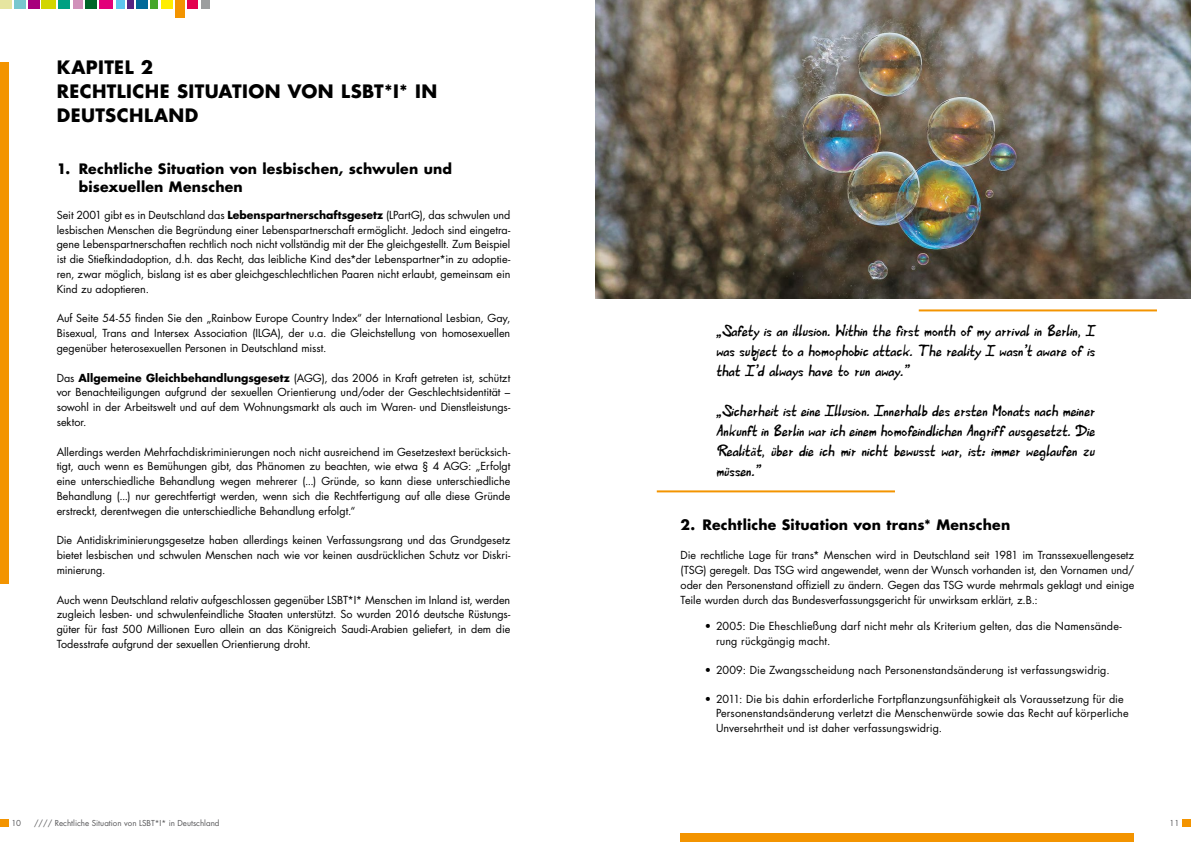
<style>
.page{position:relative;width:1191px;height:842px;background:#fff}
.page>*{position:absolute;margin:0;border:0;box-sizing:border-box;transform-origin:0 0}
.H1_H1_HEAD{font:700 18px/24px "Futura Std";letter-spacing:.025em;color:#000}
.P_ZITAT{font:italic 14.5px/20px "HVD Edding 780";color:#000;text-align:justify}
.P_ZITAT_ENGLISCH{font:italic 14.5px/20px "HVD Edding 780";color:#000;text-align:justify}
.H2_H2_SUBHEAD{font:700 14px/18px "Futura Std";letter-spacing:.015em;color:#000}
.P_p_Fliesstext{font:10.8px/14.8px "Futura Std";color:#000;text-align:justify}
.t1{font:8px "Futura Std";color:#58585a}
.s1{font-weight:700}
</style>
<div class="page">
<div style="left:0;top:819px;width:9px;height:7px;background:#f39400"></div>
<div style="left:0;top:62px;width:9px;height:521px;background:#f39400"></div>
<div style="left:187px;top:0;width:10px;height:9px;background:#e3004f"></div>
<div style="left:175px;top:0;width:9px;height:17px;background:#f39400"></div>
<div style="left:201px;top:0;width:9px;height:9px;background:#9c9e9f"></div>
<div style="left:161px;top:0;width:11px;height:9px;background:#ffed00"></div>
<div style="left:136px;top:0;width:12px;height:9px;background:#006999"></div>
<div style="left:127px;top:0;width:6px;height:9px;background:#572381"></div>
<div style="left:150px;top:0;width:8px;height:9px;background:#46a72a"></div>
<div style="left:116px;top:0;width:8px;height:9px;background:#5ec5ed"></div>
<div style="left:99px;top:0;width:14px;height:9px;background:#e2007a"></div>
<div style="left:73px;top:0;width:9px;height:9px;background:#d190ba"></div>
<div style="left:58px;top:0;width:12px;height:9px;background:#00a082"></div>
<div style="left:85px;top:0;width:12px;height:9px;background:#006528"></div>
<div style="left:42px;top:0;width:14px;height:9px;background:#d2d600"></div>
<div style="left:28px;top:0;width:12px;height:9px;background:#a8007c"></div>
<div style="left:0;top:0;width:12px;height:9px;background:#e6e5a0"></div>
<div style="left:14px;top:0;width:12px;height:9px;background:#78c7ce"></div>
<div style="left:1182px;top:819px;width:9px;height:7px;background:#f39400"></div>
<div style="left:680px;top:833px;width:454px;height:9px;background:#f39400"></div>
<hr style="left:918px;top:309px;width:239px;height:2px;background:#f39400">
<img style="left:595px;top:0;width:596px;height:298px">
<hr style="left:657px;top:490px;width:238px;height:2px;background:#f39400">
<h1 class="H1_H1_HEAD" style="left:57px;top:55px;width:98px">KAPITEL 2</h1>
<h1 class="H1_H1_HEAD" style="left:57px;top:79px;width:382px">RECHTLICHE SITUATION VON LSBT*I* IN<br>DEUTSCHLAND</h1>
<h2 class="H2_H2_SUBHEAD" style="left:79px;top:160px;width:375px;text-indent:-22px">1. Rechtliche Situation von lesbischen, schwulen und bisexuellen Menschen</h2>
<p class="P_p_Fliesstext" style="left:57px;top:208px;width:455px">Seit 2001 gibt es in Deutschland das <span class="s1">Lebenspartnerschaftsgesetz</span> (LPartG), das schwulen und lesbischen Menschen die Begründung einer Lebenspartnerschaft ermöglicht. Jedoch sind eingetra&shy;gene Lebenspartnerschaften rechtlich noch nicht vollständig mit der Ehe gleichgestellt. Zum Beispiel ist die Stiefkindadoption, d.h. das Recht, das leibliche Kind des*der Lebenspartner*in zu adoptie&shy;ren, zwar möglich, bislang ist es aber gleichgeschlechtlichen Paaren nicht erlaubt, gemeinsam ein Kind zu adoptieren.</p>
<p class="P_p_Fliesstext" style="left:57px;top:311px;width:455px">Auf Seite 54-55 finden Sie den „Rainbow Europe Country Index“ der International Lesbian, Gay, Bisexual, Trans and Intersex Association (ILGA), der u.a. die Gleichstellung von homosexuellen gegenüber heterosexuellen Personen in Deutschland misst.</p>
<p class="P_p_Fliesstext" style="left:57px;top:370px;width:455px">Das <span class="s1">Allgemeine Gleichbehandlungsgesetz</span> (AGG), das 2006 in Kraft getreten ist, schützt vor Benachteiligungen aufgrund der sexuellen Orientierung und/oder der Geschlechtsidentität – sowohl in der Arbeitswelt und auf dem Wohnungsmarkt als auch im Waren- und Dienstleistungs&shy;sektor.</p>
<p class="P_p_Fliesstext" style="left:57px;top:444px;width:455px">Allerdings werden Mehrfachdiskriminierungen noch nicht ausreichend im Gesetzestext berücksich&shy;tigt, auch wenn es Bemühungen gibt, das Phänomen zu beachten, wie etwa § 4 AGG: „Erfolgt eine unterschiedliche Behandlung wegen mehrerer (...) Gründe, so kann diese unterschiedliche Behandlung (...) nur gerechtfertigt werden, wenn sich die Rechtfertigung auf alle diese Gründe erstreckt, derentwegen die unterschiedliche Behandlung erfolgt.“</p>
<p class="P_p_Fliesstext" style="left:57px;top:533px;width:455px">Die Antidiskriminierungsgesetze haben allerdings keinen Verfassungsrang und das Grundgesetz bietet lesbischen und schwulen Menschen nach wie vor keinen ausdrücklichen Schutz vor Diskri&shy;minierung.</p>
<p class="P_p_Fliesstext" style="left:57px;top:592px;width:455px">Auch wenn Deutschland relativ aufgeschlossen gegenüber LSBT*I* Menschen im Inland ist, werden zugleich lesben- und schwulenfeindliche Staaten unterstützt. So wurden 2016 deutsche Rüstungs&shy;güter für fast 500 Millionen Euro allein an das Königreich Saudi-Arabien geliefert, in dem die Todesstrafe aufgrund der sexuellen Orientierung droht.</p>
<p class="P_ZITAT_ENGLISCH" style="left:716px;top:321px;width:384px">„Safety is an illusion. Within the first month of my arrival in Berlin, I was subject to a homophobic attack. The reality I wasn’t aware of is that I’d always have to run away.”</p>
<p class="P_ZITAT" style="left:716px;top:401px;width:383px">„Sicherheit ist eine Illusion. Innerhalb des ersten Monats nach meiner AnkunftinBerlinwarich einem homofeindlichenAngriffausgesetzt.Die Realität, über die ich mir nicht bewusst war, ist: immer weglaufen zu müssen.”</p>
<h2 class="H2_H2_SUBHEAD" style="left:680px;top:515px;width:331px">2. Rechtliche Situation von trans* Menschen</h2>
<p class="P_p_Fliesstext" style="left:680px;top:548px;width:455px">Die rechtliche Lage für trans* Menschen wird in Deutschland seit 1981 im Transsexuellengesetz (TSG) geregelt. Das TSG wird angewendet, wenn der Wunsch vorhanden ist, den Vornamen und/ oder den Personenstand offiziell zu ändern. Gegen das TSG wurde mehrmals geklagt und einige Teile wurden durch das Bundesverfassungsgericht für unwirksam erklärt, z.B.:</p>
<p class="P_p_Fliesstext" style="left:716px;top:619px;width:407px;text-indent:-11px">• 2005: Die Eheschließung darf nicht mehr als Kriterium gelten, das die Namensände&shy;rung rückgängig macht.</p>
<p class="P_p_Fliesstext" style="left:704px;top:662px;width:406px">• 2009: Die Zwangsscheidung nach Personenstandsänderung ist verfassungswidrig.</p>
<p class="P_p_Fliesstext" style="left:716px;top:691px;width:414px;text-align:left;text-indent:-11px">• 2011: Die bis dahin erforderliche Fortpflanzungsunfähigkeit als Voraussetzung für die<br>Personenstandsänderung verletzt die Menschenwürde sowie das Recht auf körperliche<br>Unversehrtheit und ist daher verfassungswidrig.</p>
<p class="t1" style="left:11px;top:818px;width:11px">10</p>
<p class="t1" style="left:34px;top:818px;width:187px">//// Rechtliche Situation von LSBT*I* in Deutschland</p>
<p class="t1" style="left:1169px;top:818px;width:11px">11</p>
</div>
